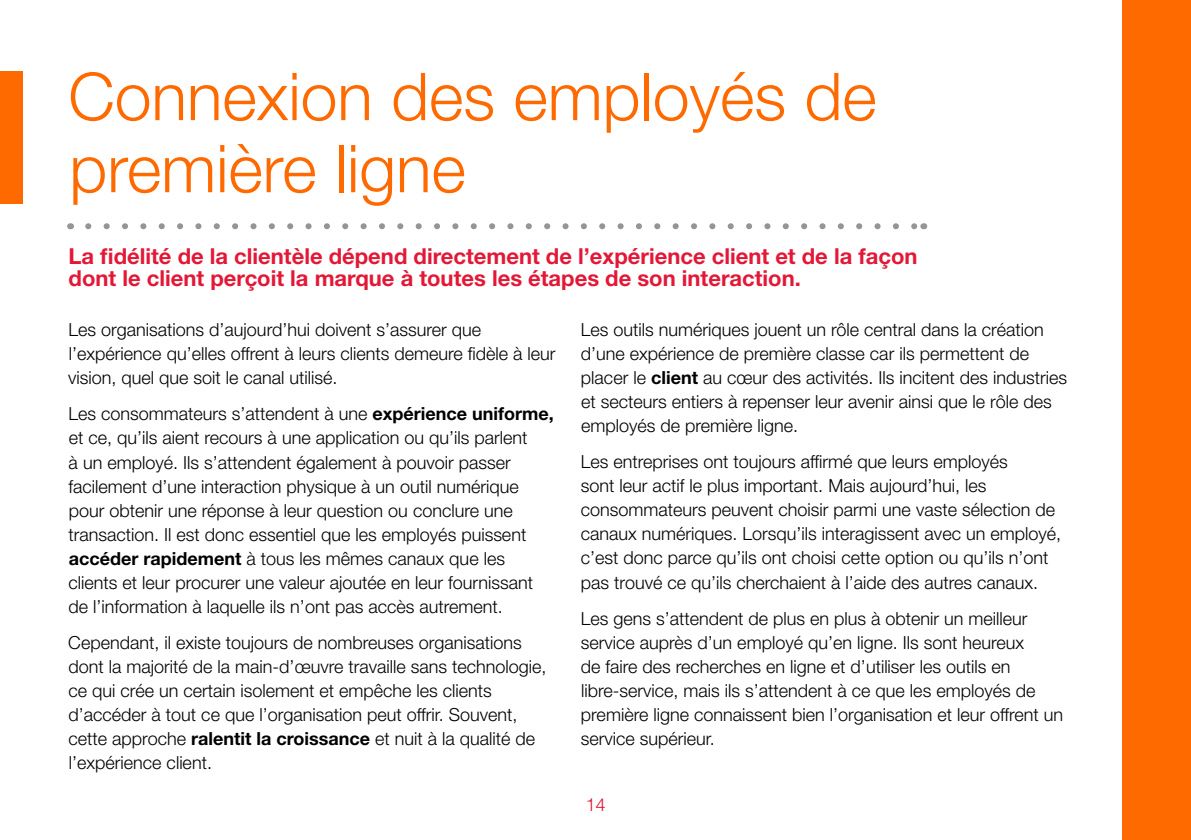
<style>
.page{position:relative;width:1191px;height:840px;background:#fff}
.page>*{position:absolute;margin:0;border:0;box-sizing:border-box;transform-origin:0 0}
.t1{font:300 66px/72px "Helvetica Neue LT Std";color:#ff6a00}
.t2{font:700 22px/22px "Helvetica Neue LT Std";color:#e31837}
.t3{font:300 18px/24px "Helvetica Neue LT Std";color:#000101}
.t4{font:300 18px "Helvetica";color:#e31837}
.s1{font-weight:700}
</style>
<div class="page">
<div style="left:0;top:72px;width:23px;height:132px;background:#ff6a00"></div>
<svg style="left:88px;top:223px;width:826px;height:6px"></svg>
<div style="left:1123px;top:0;width:68px;height:839px;background:#ff6a00"></div>
<h1 class="t1" style="left:68px;top:59px;width:810px">Connexion des employés de première ligne</h1>
<p class="t2" style="left:68px;top:244px;width:850px">La fidélité de la clientèle dépend directement de l’expérience client et de la façon dont le client perçoit la marque à toutes les étapes de son interaction.</p>
<p class="t3" style="left:68px;top:317px;width:489px">Les organisations d’aujourd’hui doivent s’assurer que l’expérience qu’elles offrent à leurs clients demeure fidèle à leur vision, quel que soit le canal utilisé.</p>
<p class="t3" style="left:68px;top:401px;width:487px">Les consommateurs s’attendent à une <span class="s1">expérience uniforme, </span>et ce, qu’ils aient recours à une application ou qu’ils parlent<br>à un employé. Ils s’attendent également à pouvoir passer facilement d’une interaction physique à un outil numérique pour obtenir une réponse à leur question ou conclure une transaction. Il est donc essentiel que les employés puissent <span class="s1">accéder rapidement</span> à tous les mêmes canaux que les clients et leur procurer une valeur ajoutée en leur fournissant de l’information à laquelle ils n’ont pas accès autrement.</p>
<p class="t3" style="left:68px;top:629px;width:480px">Cependant, il existe toujours de nombreuses organisations dont la majorité de la main-d’œuvre travaille sans technologie, ce qui crée un certain isolement et empêche les clients d’accéder à tout ce que l’organisation peut offrir. Souvent, cette approche <span class="s1">ralentit la croissance</span> et nuit à la qualité de l’expérience client.</p>
<p class="t3" style="left:581px;top:317px;width:488px">Les outils numériques jouent un rôle central dans la création d’une expérience de première classe car ils permettent de placer le <span class="s1">client</span> au cœur des activités. Ils incitent des industries et secteurs entiers à repenser leur avenir ainsi que le rôle des employés de première ligne.</p>
<p class="t3" style="left:581px;top:449px;width:482px">Les entreprises ont toujours affirmé que leurs employés<br>sont leur actif le plus important. Mais aujourd’hui, les consommateurs peuvent choisir parmi une vaste sélection de canaux numériques. Lorsqu’ils interagissent avec un employé, c’est donc parce qu’ils ont choisi cette option ou qu’ils n’ont pas trouvé ce qu’ils cherchaient à l’aide des autres canaux.</p>
<p class="t3" style="left:581px;top:605px;width:484px">Les gens s’attendent de plus en plus à obtenir un meilleur service auprès d’un employé qu’en ligne. Ils sont heureux<br>de faire des recherches en ligne et d’utiliser les outils en libre-service, mais ils s’attendent à ce que les employés de première ligne connaissent bien l’organisation et leur offrent un service supérieur.</p>
<p class="t4" style="left:585px;top:792px;width:22px">14</p>
</div>
